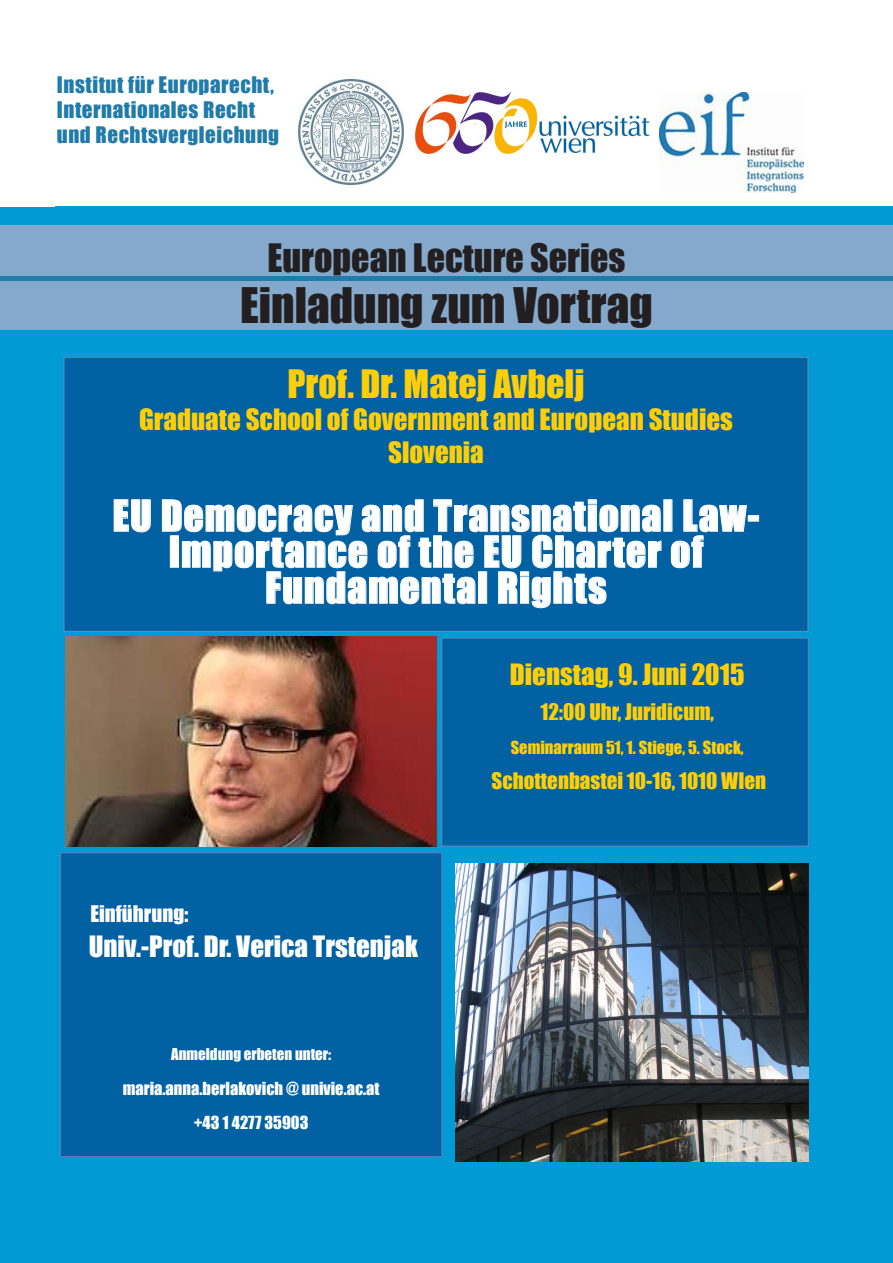
<style>
.page{position:relative;width:893px;height:1263px;background:#fff}
.page>*{position:absolute;margin:0;border:0;box-sizing:border-box;transform-origin:0 0}
.t1{font:45px "Impact";color:#231f20}
.t2{font:39.6px "Impact";letter-spacing:.025em;color:#fff}
.t3{font:36px "Impact";color:#231f20}
.t4{font:36px "Impact";color:#fece08}
.t5{font:27px "Impact";color:#fece08}
.t6{font:27px "Impact";color:#fff}
.t7{font:21px "Impact";letter-spacing:.025em;color:#217baa}
.t8{font:21px "Impact";color:#fece08}
.t9{font:21px "Impact";color:#fff}
.t10{font:16.5px "Impact";color:#fff}
.t11{font:16.5px "Impact";color:#fece08}
.t12{font:15px "Impact";color:#fff}
</style>
<div class="page">
<div style="left:0;top:206px;width:893px;height:1057px;background:#009ad4"></div>
<div style="left:0;top:225px;width:893px;height:105px;background:#84a9cc"></div>
<div style="left:64px;top:357px;width:744px;height:274px;background:#0161a2"></div>
<svg style="left:114px;top:499px;width:37px;height:34px"></svg>
<div style="left:748px;top:516px;width:11px;height:5px;border:1px solid #fff"></div>
<svg style="left:671px;top:499px;width:76px;height:69px"></svg>
<svg style="left:162px;top:499px;width:500px;height:109px"></svg>
<img style="left:298px;top:80px;width:106px;height:104px">
<div style="left:442px;top:638px;width:366px;height:208px;background:#0161a2"></div>
<div style="left:442px;top:638px;width:366px;height:208px;border:1px solid #6a86bb"></div>
<div style="left:0;top:276px;width:893px;height:5px;background:#217baa"></div>
<div style="left:61px;top:853px;width:381px;height:304px;background:#0161a2"></div>
<div style="left:60px;top:853px;width:382px;height:304px;border:1px solid #6e79ba"></div>
<img style="left:455px;top:863px;width:353px;height:298px">
<img style="left:66px;top:637px;width:370px;height:209px">
<img style="left:659px;top:93px;width:144px;height:100px">
<img style="left:415px;top:91px;width:234px;height:62px">
<p class="t7" style="left:57px;top:68px;width:219px">Institut für Europarecht,</p>
<p class="t7" style="left:57px;top:93px;width:200px">Internationales Recht</p>
<p class="t7" style="left:57px;top:119px;width:224px">und Rechtsvergleichung</p>
<p class="t3" style="left:268px;top:229px;width:359px">European Lecture Series</p>
<p class="t1" style="left:240px;top:270px;width:414px">Einladung zum Vortrag</p>
<p class="t4" style="left:288px;top:356px;width:298px">Prof. Dr. Matej Avbelj</p>
<p class="t5" style="left:139px;top:399px;width:595px">Graduate School of Government and European Studies</p>
<p class="t5" style="left:388px;top:431px;width:97px">Slovenia</p>
<p class="t2" style="left:113px;top:485px;width:648px">EU Democracy and Transnational Law-</p>
<p class="t2" style="left:169px;top:521px;width:536px">Importance of the EU Charter of</p>
<p class="t2" style="left:265px;top:557px;width:343px">Fundamental Rights</p>
<p class="t9" style="left:90px;top:897px;width:100px">Einführung:</p>
<p class="t6" style="left:89px;top:925px;width:331px">Univ.-Prof. Dr. Verica Trstenjak</p>
<p class="t12" style="left:171px;top:1042px;width:162px">Anmeldung erbeten unter:</p>
<p class="t10" style="left:123px;top:1075px;width:258px">maria.anna.berlakovich @ univie.ac.at</p>
<p class="t10" style="left:194px;top:1110px;width:116px">+43 1 4277 35903</p>
<p class="t5" style="left:510px;top:653px;width:236px">Dienstag, 9. Juni 2015</p>
<p class="t8" style="left:540px;top:695px;width:175px">12:00 Uhr, Juridicum,</p>
<p class="t11" style="left:511px;top:735px;width:234px">Seminarraum 51, 1. Stiege, 5. Stock,</p>
<p class="t8" style="left:491px;top:764px;width:276px">Schottenbastei 10-16, 1010 WIen</p>
</div>
